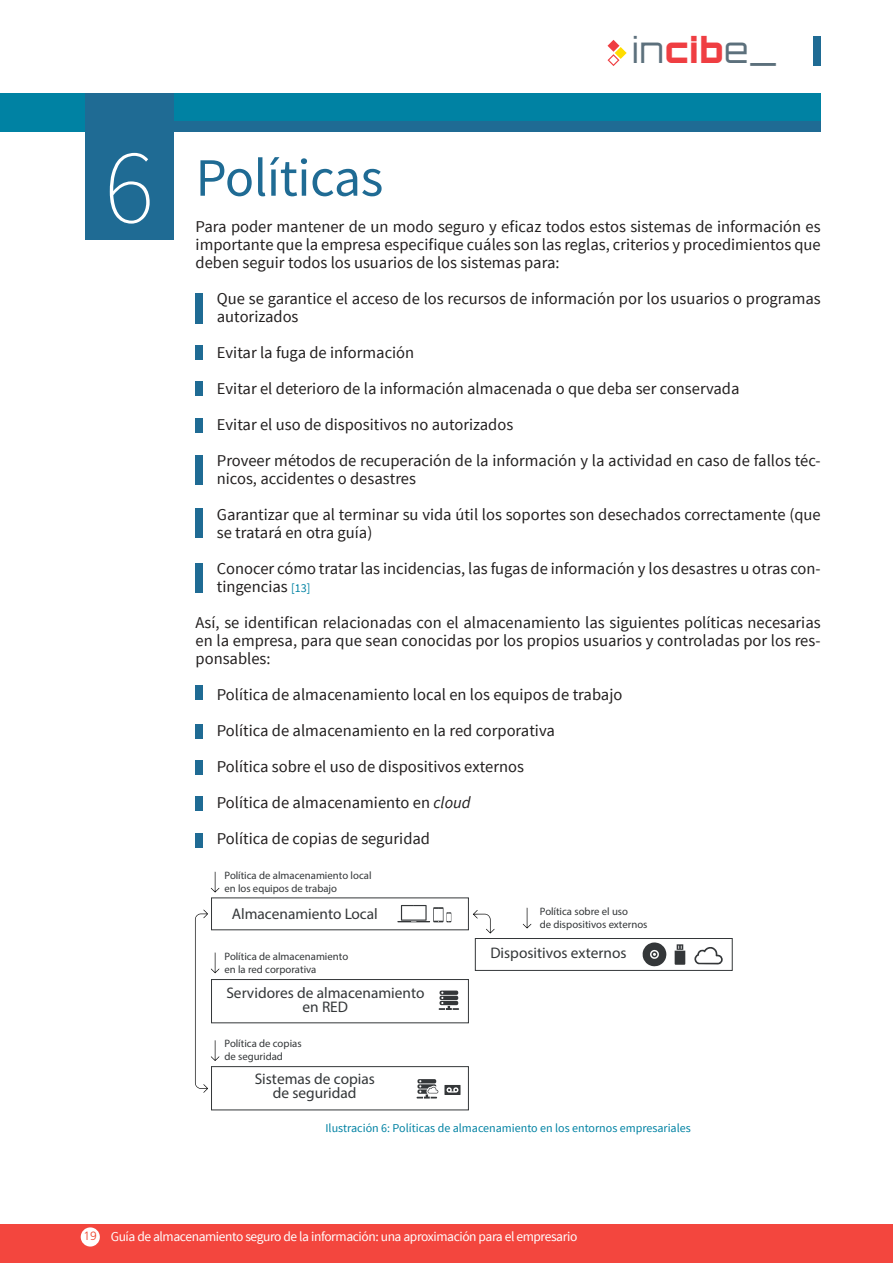
<style>
.page{position:relative;width:893px;height:1263px;background:#fff}
.page>*{position:absolute;margin:0;border:0;box-sizing:border-box;transform-origin:0 0}
.t1{font:54px "Source Sans Pro";letter-spacing:-.01em;color:#1f6b94}
.t2{font:300 35.25px "Orbitron";color:#5c707c}
.t3{font:16.5px/36px "Source Sans Pro";color:#221f1f}
.t4{font:15.3px/14.5px "Myriad Pro";color:#343739;text-align:center}
.t5{font:13.5px "Source Sans Pro";letter-spacing:-.03em;color:#fff}
.t6{font:12px "Source Sans Pro";color:#0082a3}
.t7{font:10.8px/12.9px "Myriad Pro";color:#343739}
.s1{font-weight:900;color:#ef3e42}
.s2{font-weight:200;font-size:106.5px;color:#fff}
.s3{font-size:12px;color:#0082a3}
.s4{font-style:italic}
.s5{font-family:"Frutiger LT Std";font-weight:300;font-size:12px;color:#ed422b}
</style>
<div class="page">
<div style="left:0;top:94px;width:821px;height:38px;background:#0082a3"></div>
<div style="left:173px;top:122px;width:648px;height:10px;background:#1f6b94"></div>
<div style="left:85px;top:94px;width:88px;height:146px;background:#1f6b94"></div>
<div style="left:813px;top:36px;width:8px;height:30px;background:#1f6b94"></div>
<svg style="left:607px;top:40px;width:20px;height:26px"></svg>
<div style="left:0;top:1224px;width:893px;height:39px;background:#f3463e"></div>
<div style="left:81px;top:1227px;width:19px;height:19px;background:#fff;border-radius:50%"></div>
<div style="left:196px;top:293px;width:7px;height:31px;background:#1f6b94"></div>
<div style="left:196px;top:346px;width:7px;height:14px;background:#1f6b94"></div>
<div style="left:196px;top:381px;width:7px;height:14px;background:#1f6b94"></div>
<div style="left:196px;top:686px;width:7px;height:14px;background:#1f6b94"></div>
<div style="left:196px;top:725px;width:7px;height:14px;background:#1f6b94"></div>
<div style="left:196px;top:833px;width:7px;height:14px;background:#1f6b94"></div>
<div style="left:196px;top:796px;width:7px;height:14px;background:#1f6b94"></div>
<div style="left:196px;top:760px;width:7px;height:14px;background:#1f6b94"></div>
<div style="left:196px;top:418px;width:7px;height:14px;background:#1f6b94"></div>
<div style="left:196px;top:455px;width:7px;height:29px;background:#1f6b94"></div>
<div style="left:196px;top:508px;width:7px;height:29px;background:#1f6b94"></div>
<div style="left:196px;top:563px;width:7px;height:30px;background:#1f6b94"></div>
<svg style="left:211px;top:897px;width:522px;height:214px"></svg>
<svg style="left:211px;top:872px;width:8px;height:20px"></svg>
<svg style="left:523px;top:908px;width:8px;height:20px"></svg>
<svg style="left:195px;top:909px;width:24px;height:184px"></svg>
<svg style="left:473px;top:910px;width:22px;height:23px"></svg>
<h2 class="t2" style="left:632px;top:36px;width:147px">in<span class="s1">cib</span>e_</h2>
<h1 class="t1" style="left:104px;top:156px;width:281px"><span class="s2">6</span> Políticas</h1>
<p class="t3" style="left:196px;top:218px;width:627px;line-height:18px;text-align:justify">Para poder mantener de un modo seguro y eficaz todos estos sistemas de información es importante que la empresa especifique cuáles son las reglas, criterios y procedimientos que deben seguir todos los usuarios de los sistemas para:</p>
<p class="t3" style="left:217px;top:291px;width:605px;line-height:18px">Que se garantice el acceso de los recursos de información por los usuarios o programas autorizados</p>
<p class="t3" style="left:217px;top:336px;width:605px">Evitar la fuga de información<br>Evitar el deterioro de la información almacenada o que deba ser conservada<br>Evitar el uso de dispositivos no autorizados<br>Proveer métodos de recuperación de la información y la actividad en caso de fallos téc-</p>
<p class="t3" style="left:217px;top:462px;width:605px">nicos, accidentes o desastres<br>Garantizar que al terminar su vida útil los soportes son desechados correctamente (que</p>
<p class="t3" style="left:217px;top:515px;width:605px">se tratará en otra guía)<br>Conocer cómo tratar las incidencias, las fugas de información y los desastres u otras con-</p>
<p class="t3" style="left:196px;top:570px;width:627px;text-indent:21px">tingencias <span class="s3">[13]<br></span>Así, se identifican relacionadas con el almacenamiento las siguientes políticas necesarias</p>
<p class="t3" style="left:196px;top:633px;width:627px;line-height:18px">en la empresa, para que sean conocidas por los propios usuarios y controladas por los res&shy;ponsables:</p>
<p class="t3" style="left:217px;top:678px;width:407px">Política de almacenamiento local en los equipos de trabajo Política de almacenamiento en la red corporativa<br>Política sobre el uso de dispositivos externos<br>Política de almacenamiento en <span class="s4">cloud<br></span>Política de copias de seguridad</p>
<p class="t7" style="left:224px;top:869px;width:149px">Política de almacenamiento local en los equipos de trabajo</p>
<p class="t4" style="left:232px;top:908px;width:148px">Almacenamiento Local</p>
<p class="t7" style="left:224px;top:950px;width:125px">Política de almacenamiento en la red corporativa</p>
<p class="t4" style="left:226px;top:986px;width:200px">Servidores de almacenamiento en RED</p>
<p class="t7" style="left:224px;top:1038px;width:79px">Política de copias de seguridad</p>
<p class="t4" style="left:255px;top:1073px;width:122px">Sistemas de copias de seguridad</p>
<p class="t7" style="left:540px;top:906px;width:109px">Política sobre el uso<br>de dispositivos externos</p>
<p class="t4" style="left:490px;top:947px;width:138px">Dispositivos externos</p>
<p class="t6" style="left:325px;top:1123px;width:367px">Ilustración 6: Políticas de almacenamiento en los entornos empresariales</p>
<p class="t5" style="left:84px;top:1232px;width:495px"><span class="s5">19</span> Guía de almacenamiento seguro de la información: una aproximación para el empresario</p>
</div>
